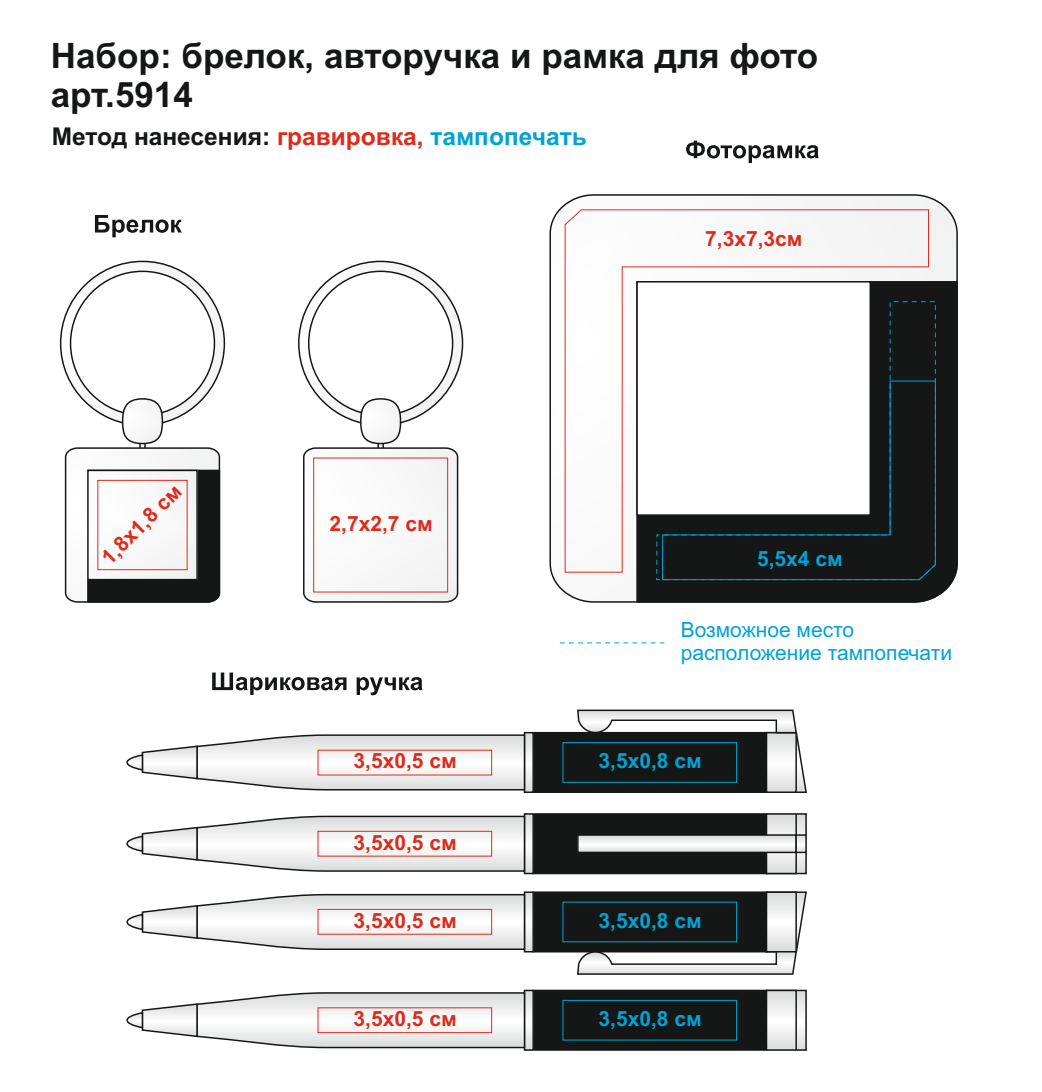
<style>
.page{position:relative;width:1042px;height:1092px;background:#fff}
.page>*{position:absolute;margin:0;border:0;box-sizing:border-box;transform-origin:0 0}
.t1{font:700 35px/39px "Arial";color:#151616}
.t2{font:700 24.5px "Arial";color:#151616}
.t3{font:700 21px "Arial";color:#dd2b1c}
.t4{font:21px/23.4px "Arial";color:#00a3d4}
.t5{font:700 21px "Arial";color:#00a3d4}
.s1{color:#dd2b1c}
.s2{color:#00a3d4}
</style>
<div class="page">
<svg style="left:549px;top:194px;width:409px;height:409px"></svg>
<svg style="left:635px;top:280px;width:323px;height:323px;fill:#151616"></svg>
<svg style="left:95px;top:215px;width:87px;height:22px"></svg>
<svg style="left:686px;top:141px;width:133px;height:22px"></svg>
<svg style="left:212px;top:672px;width:210px;height:23px"></svg>
<div style="left:139px;top:436px;width:7px;height:21px;border:1px solid #151616"></div>
<svg style="left:59px;top:260px;width:167px;height:165px"></svg>
<div style="left:123px;top:399px;width:39px;height:44px;background:#f8f8f8;border-radius:50%"></div>
<div style="left:122px;top:398px;width:41px;height:46px;border:1px solid #151616;border-radius:50%"></div>
<svg style="left:64px;top:446px;width:157px;height:157px"></svg>
<div style="left:88px;top:470px;width:109px;height:109px;background:#f8f8f8"></div>
<div style="left:87px;top:469px;width:111px;height:111px;border:1px solid #151616"></div>
<div style="left:377px;top:436px;width:7px;height:21px;border:1px solid #151616"></div>
<svg style="left:298px;top:260px;width:166px;height:166px"></svg>
<div style="left:361px;top:399px;width:39px;height:44px;background:#f8f8f8;border-radius:50%"></div>
<div style="left:360px;top:398px;width:41px;height:46px;border:1px solid #151616;border-radius:50%"></div>
<svg style="left:303px;top:446px;width:156px;height:157px"></svg>
<div style="left:766px;top:813px;width:40px;height:60px;background:#e6e7e7"></div>
<div style="left:765px;top:813px;width:42px;height:61px;border:1px solid #151616"></div>
<div style="left:765px;top:813px;width:32px;height:61px;border:1px solid #151616"></div>
<div style="left:534px;top:813px;width:234px;height:61px;background:#151616"></div>
<svg style="left:579px;top:836px;width:216px;height:15px"></svg>
<div style="left:577px;top:834px;width:220px;height:19px;border:1px solid #151616"></div>
<svg style="left:797px;top:841px;width:8px;height:7px"></svg>
<div style="left:795px;top:834px;width:12px;height:19px;border:1px solid #151616"></div>
<svg style="left:526px;top:815px;width:6px;height:57px"></svg>
<div style="left:524px;top:813px;width:10px;height:61px;border:1px solid #151616"></div>
<svg style="left:126px;top:814px;width:400px;height:58px"></svg>
<svg style="left:526px;top:733px;width:6px;height:57px"></svg>
<div style="left:524px;top:731px;width:10px;height:61px;border:1px solid #151616"></div>
<svg style="left:126px;top:733px;width:400px;height:58px"></svg>
<svg style="left:532px;top:709px;width:275px;height:84px"></svg>
<div style="left:98px;top:480px;width:89px;height:90px;border:1px solid #dd2b1c"></div>
<div style="left:313px;top:458px;width:135px;height:134px;border:1px solid #dd2b1c"></div>
<svg style="left:564px;top:209px;width:365px;height:363px"></svg>
<svg style="left:656px;top:301px;width:280px;height:279px"></svg>
<div style="left:563px;top:742px;width:174px;height:40px;border:1px solid #00a3d4"></div>
<svg style="left:526px;top:893px;width:6px;height:57px"></svg>
<div style="left:524px;top:891px;width:10px;height:61px;border:1px solid #151616"></div>
<svg style="left:126px;top:893px;width:400px;height:57px"></svg>
<svg style="left:532px;top:891px;width:275px;height:84px"></svg>
<div style="left:318px;top:909px;width:174px;height:25px;border:1px solid #dd2b1c"></div>
<svg style="left:797px;top:991px;width:8px;height:57px"></svg>
<div style="left:765px;top:989px;width:42px;height:61px;border:1px solid #151616"></div>
<svg style="left:768px;top:991px;width:27px;height:57px"></svg>
<div style="left:765px;top:989px;width:32px;height:61px;border:1px solid #151616"></div>
<div style="left:532px;top:989px;width:236px;height:62px;background:#151616"></div>
<svg style="left:526px;top:991px;width:6px;height:57px"></svg>
<div style="left:524px;top:989px;width:10px;height:61px;border:1px solid #151616"></div>
<svg style="left:126px;top:991px;width:400px;height:57px"></svg>
<div style="left:563px;top:1000px;width:174px;height:40px;border:1px solid #00a3d4"></div>
<div style="left:318px;top:831px;width:174px;height:25px;border:1px solid #dd2b1c"></div>
<svg style="left:662px;top:380px;width:274px;height:200px"></svg>
<svg style="left:560px;top:642px;width:104px;height:1px"></svg>
<h1 class="t1" style="left:51px;top:39px;width:769px">Набор: брелок, авторучка и рамка для фото арт.5914</h1>
<p class="t2" style="left:52px;top:127px;width:536px">Метод нанесения: <span class="s1">гравировка,</span> <span class="s2">тампопечать</span></p>
<p class="t3" style="left:99px;top:555px;width:105px;rotate:-45deg">1,8х1,8 см</p>
<p class="t3" style="left:329px;top:515px;width:105px">2,7х2,7 см</p>
<p class="t3" style="left:353px;top:753px;width:105px">3,5х0,5 см</p>
<p class="t3" style="left:353px;top:834px;width:105px">3,5х0,5 см</p>
<p class="t3" style="left:353px;top:912px;width:105px">3,5х0,5 см</p>
<p class="t3" style="left:353px;top:1010px;width:105px">3,5х0,5 см</p>
<p class="t3" style="left:705px;top:230px;width:99px">7,3х7,3см</p>
<p class="t5" style="left:757px;top:551px;width:87px">5,5х4 см</p>
<p class="t4" style="left:681px;top:619px;width:273px">Возможное место расположение тампопечати</p>
<p class="t5" style="left:598px;top:753px;width:105px">3,5х0,8 см</p>
<p class="t5" style="left:598px;top:912px;width:105px">3,5х0,8 см</p>
<p class="t5" style="left:598px;top:1010px;width:105px">3,5х0,8 см</p>
</div>
